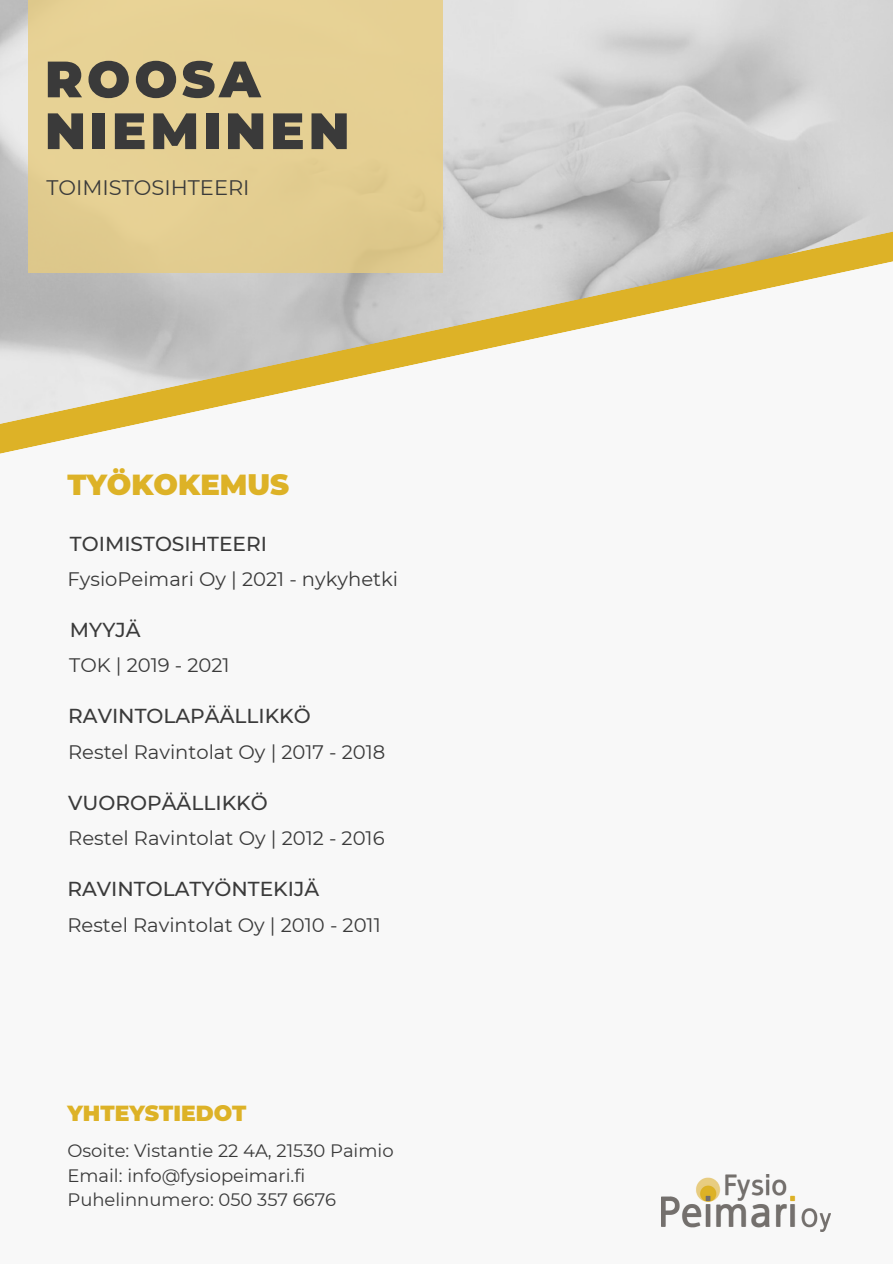
<style>
.page{position:relative;width:893px;height:1264px;background:#fff}
.page>*{position:absolute;margin:0;border:0;box-sizing:border-box;transform-origin:0 0}
.t1{font:900 51px/51.8px "Montserrat";letter-spacing:.08em;color:#3a3a3a}
.t2{font:900 28.95px "Montserrat";color:#ddb227}
.t3{font:900 21.75px "Montserrat";color:#ddb227}
.t4{font:21px "Montserrat";color:#3a3a3a}
.t5{font:500 20.25px "Montserrat";color:#3a3a3a}
.t6{font:19.5px "Montserrat";color:#3a3a3a}
.t7{font:18px "Montserrat";color:#3a3a3a}
</style>
<div class="page">
<div style="left:28px;top:0;width:414px;height:272px;background:#e6d094"></div>
<svg style="left:0;top:217px;width:892px;height:251px"></svg>
<img style="left:661px;top:1174px;width:169px;height:57px">
<h1 class="t1" style="left:45px;top:53px;width:306px">ROOSA<br>NIEMINEN</h1>
<h4 class="t4" style="left:47px;top:175px;width:204px">TOIMISTOSIHTEERI</h4>
<h5 class="t2" style="left:67px;top:467px;width:223px">TYÖKOKEMUS</h5>
<p class="t5" style="left:70px;top:531px;width:198px">TOIMISTOSIHTEERI</p>
<h3 class="t6" style="left:67px;top:567px;width:332px">FysioPeimari Oy | 2021 - nykyhetki</h3>
<p class="t5" style="left:70px;top:617px;width:72px">MYYJÄ</p>
<h3 class="t6" style="left:69px;top:653px;width:162px">TOK | 2019 - 2021</h3>
<p class="t5" style="left:68px;top:703px;width:244px">RAVINTOLAPÄÄLLIKKÖ</p>
<h3 class="t6" style="left:68px;top:739px;width:319px">Restel Ravintolat Oy | 2017 - 2018</h3>
<p class="t5" style="left:68px;top:790px;width:201px">VUOROPÄÄLLIKKÖ</p>
<h3 class="t6" style="left:68px;top:826px;width:318px">Restel Ravintolat Oy | 2012 - 2016</h3>
<p class="t5" style="left:67px;top:876px;width:253px">RAVINTOLATYÖNTEKIJÄ</p>
<p class="t6" style="left:67px;top:913px;width:315px">Restel Ravintolat Oy | 2010 - 2011</p>
<h2 class="t3" style="left:67px;top:1099px;width:180px">YHTEYSTIEDOT</h2>
<h3 class="t7" style="left:67px;top:1139px;width:327px">Osoite: Vistantie 22 4A, 21530 Paimio</h3>
<p class="t7" style="left:67px;top:1164px;width:239px">Email: info@fysiopeimari.fi</p>
<h3 class="t7" style="left:67px;top:1188px;width:270px">Puhelinnumero: 050 357 6676</h3>
</div>
